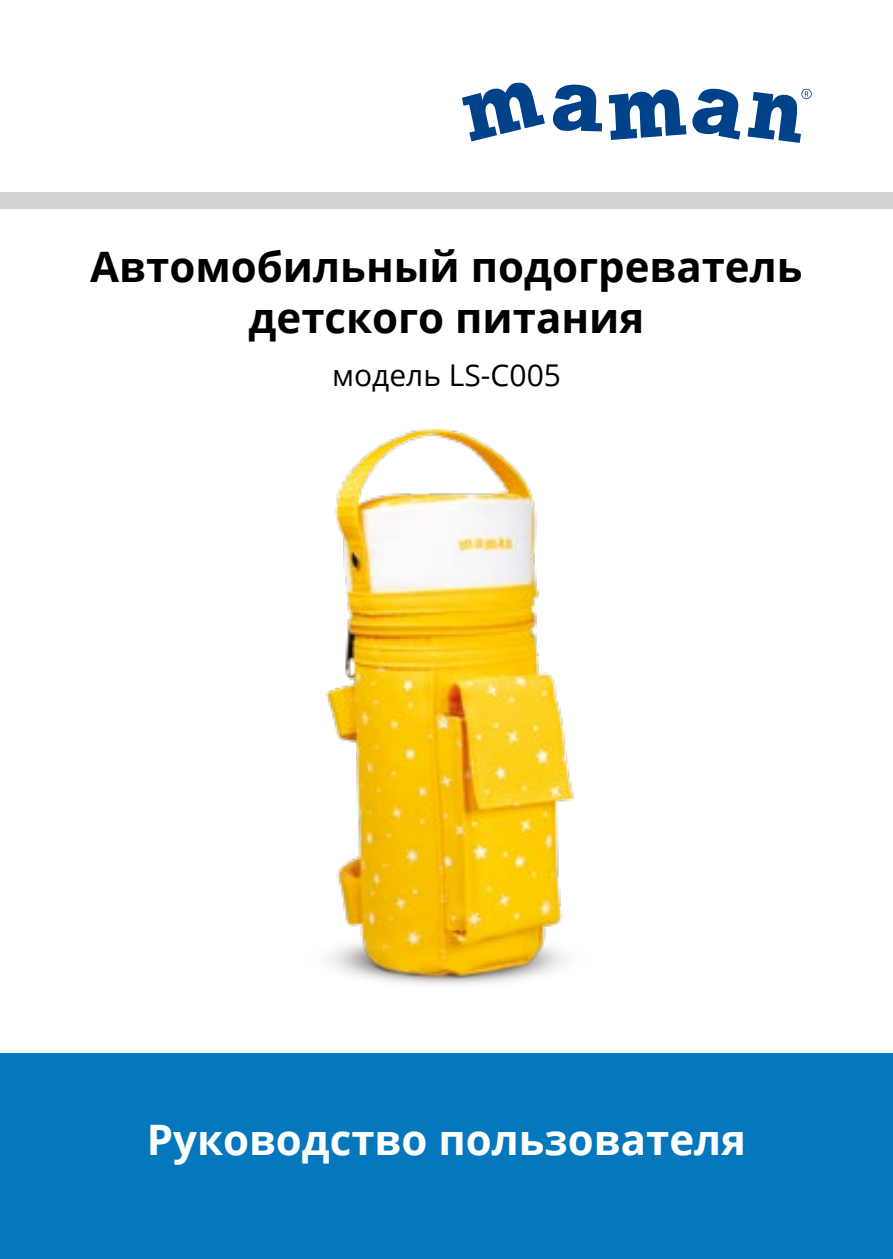
<style>
.page{position:relative;width:893px;height:1259px;background:#fff}
.page>*{position:absolute;margin:0;border:0;box-sizing:border-box;transform-origin:0 0}
.t1{font:700 42px/50.4px "Open Sans";color:#000;text-align:center}
.t2{font:700 42px "Open Sans";color:#fff}
.t3{font:30px "Open Sans";color:#000}
</style>
<div class="page">
<div style="left:0;top:1054px;width:893px;height:205px;background:#0578bd"></div>
<svg style="left:462px;top:83px;width:83px;height:58px"></svg>
<svg style="left:552px;top:84px;width:50px;height:48px"></svg>
<svg style="left:609px;top:88px;width:131px;height:52px"></svg>
<svg style="left:748px;top:89px;width:64px;height:54px"></svg>
<div style="left:0;top:192px;width:893px;height:17px;background:#d1d2d4"></div>
<img style="left:326px;top:429px;width:248px;height:556px">
<p class="t1" style="left:90px;top:241px;width:714px">Автомобильный подогреватель детского питания</p>
<p class="t3" style="left:332px;top:354px;width:230px">модель LS-C005</p>
<p class="t2" style="left:147px;top:1110px;width:601px">Руководство пользователя</p>
</div>
